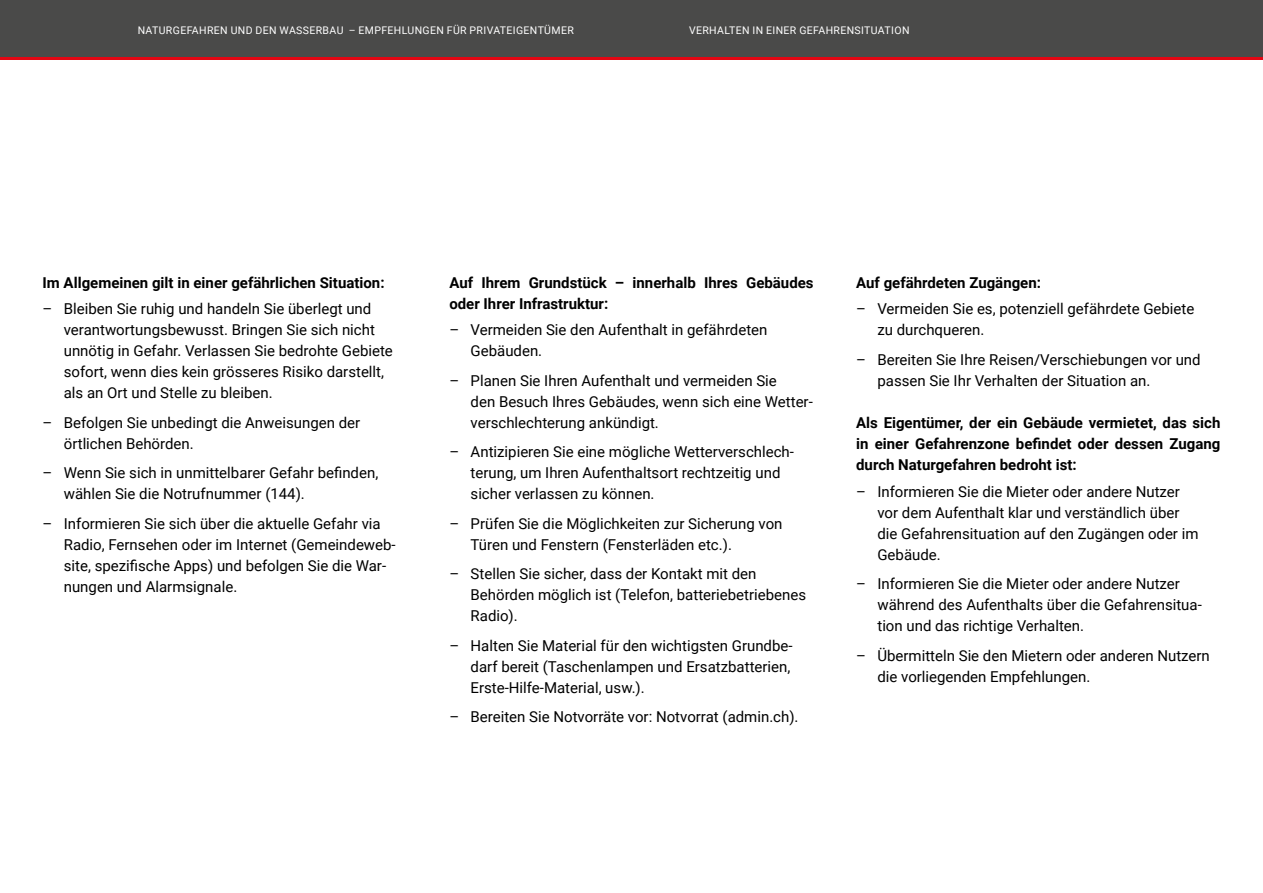
<style>
.page{position:relative;width:1263px;height:893px;background:#fff}
.page>*{position:absolute;margin:0;border:0;box-sizing:border-box;transform-origin:0 0}
.t1{font:15px/21px "Roboto";color:#000}
.t2{font:700 15px/21px "Roboto";color:#000}
.t3{font:10.5px "Roboto";letter-spacing:.035em;color:#fff}
</style>
<div class="page">
<div style="left:0;top:0;width:1263px;height:60px;background:#4a4a49"></div>
<hr style="left:0;top:57px;width:1263px;height:3px;background:#e30613">
<p class="t3" style="left:138px;top:23px;width:438px">NATURGEFAHREN UND DEN WASSERBAU – EMPFEHLUNGEN FÜR PRIVATEIGENTÜMER</p>
<p class="t3" style="left:689px;top:23px;width:222px">VERHALTEN IN EINER GEFAHRENSITUATION</p>
<p class="t2" style="left:43px;top:271px;width:344px">Im Allgemeinen gilt in einer gefährlichen Situation:</p>
<p class="t1" style="left:64px;top:298px;width:331px;text-indent:-21px">– Bleiben Sie ruhig und handeln Sie überlegt und verantwortungsbewusst. Bringen Sie sich nicht unnötig in Gefahr. Verlassen Sie bedrohte Gebiete sofort, wenn dies kein grösseres Risiko darstellt, als an Ort und Stelle zu bleiben.</p>
<p class="t1" style="left:64px;top:411px;width:298px;text-indent:-21px">– Befolgen Sie unbedingt die Anweisungen der örtlichen Behörden.</p>
<p class="t1" style="left:64px;top:462px;width:316px;text-indent:-21px">– Wenn Sie sich in unmittelbarer Gefahr befinden, wählen Sie die Notrufnummer (144).</p>
<p class="t1" style="left:64px;top:512px;width:333px;text-indent:-21px">– Informieren Sie sich über die aktuelle Gefahr via Radio, Fernsehen oder im Internet (Gemeindeweb&shy;site, spezifische Apps) und befolgen Sie die War&shy;nungen und Alarmsignale.</p>
<p class="t2" style="left:449px;top:271px;width:366px">Auf Ihrem Grundstück – innerhalb Ihres Gebäudes oder Ihrer Infrastruktur:</p>
<p class="t1" style="left:471px;top:319px;width:298px;text-indent:-21px">– Vermeiden Sie den Aufenthalt in gefährdeten<br>Gebäuden.</p>
<p class="t1" style="left:471px;top:369px;width:344px;text-indent:-21px">– Planen Sie Ihren Aufenthalt und vermeiden Sie<br>den Besuch Ihres Gebäudes, wenn sich eine Wetter&shy;verschlechterung ankündigt.</p>
<p class="t1" style="left:471px;top:441px;width:325px;text-indent:-21px">– Antizipieren Sie eine mögliche Wetterverschlech&shy;terung, um Ihren Aufenthaltsort rechtzeitig und sicher verlassen zu können.</p>
<p class="t1" style="left:471px;top:512px;width:313px;text-indent:-21px">– Prüfen Sie die Möglichkeiten zur Sicherung von<br>Türen und Fenstern (Fensterläden etc.).</p>
<p class="t1" style="left:471px;top:563px;width:337px;text-indent:-21px">– Stellen Sie sicher, dass der Kontakt mit den<br>Behörden möglich ist (Telefon, batteriebetriebenes<br>Radio).</p>
<p class="t1" style="left:471px;top:634px;width:323px;text-indent:-21px">– Halten Sie Material für den wichtigsten Grundbe&shy;darf bereit (Taschenlampen und Ersatzbatterien,<br>Erste-Hilfe-Material, usw.).</p>
<p class="t1" style="left:449px;top:706px;width:351px">– Bereiten Sie Notvorräte vor: Notvorrat (admin.ch).</p>
<p class="t2" style="left:856px;top:271px;width:186px">Auf gefährdeten Zugängen:</p>
<p class="t1" style="left:877px;top:298px;width:318px;text-indent:-21px">– Vermeiden Sie es, potenziell gefährdete Gebiete zu durchqueren.</p>
<p class="t1" style="left:877px;top:348px;width:325px;text-indent:-21px">– Bereiten Sie Ihre Reisen/Verschiebungen vor und passen Sie Ihr Verhalten der Situation an.</p>
<p class="t2" style="left:856px;top:412px;width:366px;text-align:justify">Als Eigentümer, der ein Gebäude vermietet, das sich in einer Gefahrenzone befindet oder dessen Zugang durch Naturgefahren bedroht ist:</p>
<p class="t1" style="left:877px;top:480px;width:323px;text-indent:-21px">– Informieren Sie die Mieter oder andere Nutzer vor dem Aufenthalt klar und verständlich über die Gefahrensituation auf den Zugängen oder im Gebäude.</p>
<p class="t1" style="left:877px;top:573px;width:326px;text-indent:-21px">– Informieren Sie die Mieter oder andere Nutzer während des Aufenthalts über die Gefahrensitua&shy;tion und das richtige Verhalten.</p>
<p class="t1" style="left:877px;top:644px;width:334px;text-indent:-21px">– Übermitteln Sie den Mietern oder anderen Nutzern die vorliegenden Empfehlungen.</p>
</div>
